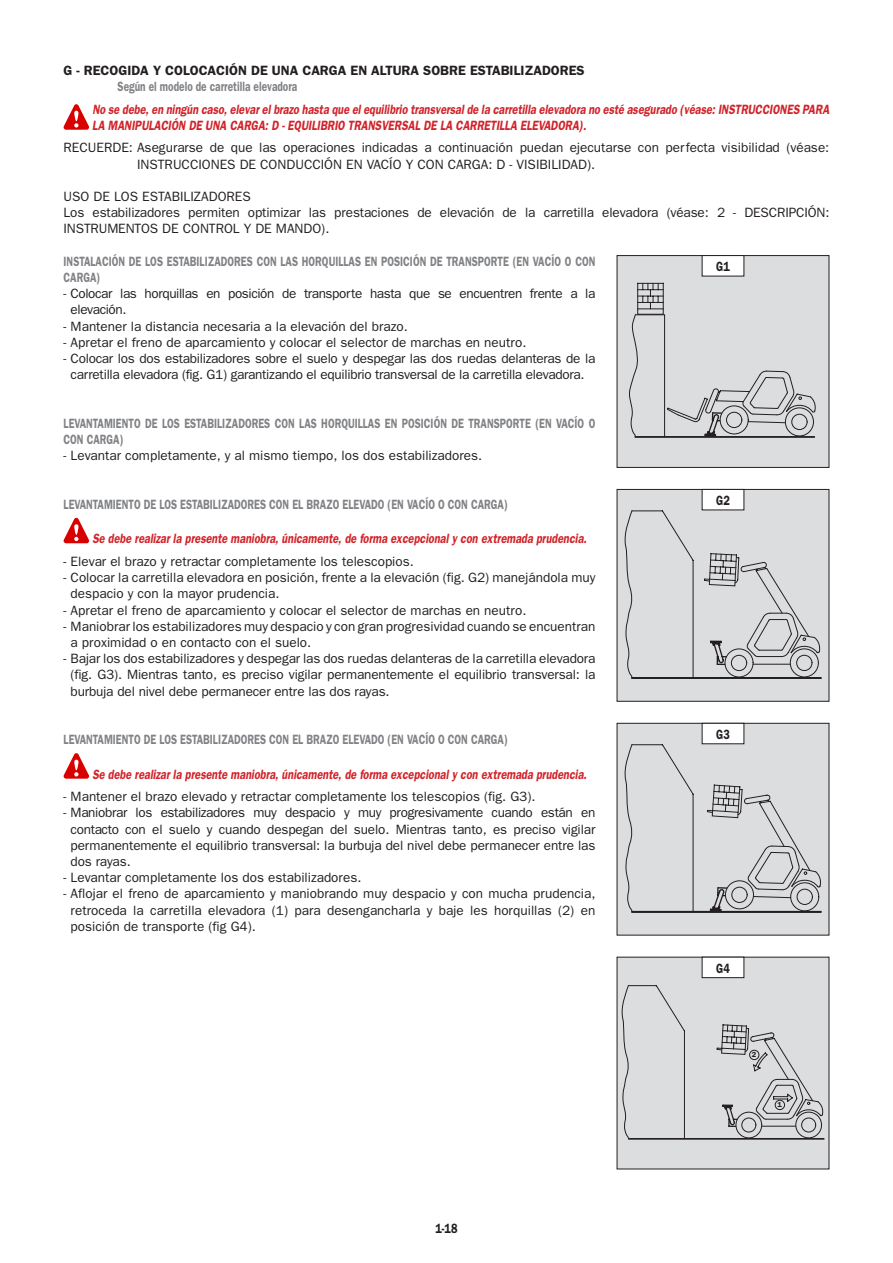
<style>
.page{position:relative;width:893px;height:1263px;background:#fff}
.page>*{position:absolute;margin:0;border:0;box-sizing:border-box;transform-origin:0 0}
.t1{font:13.5px/16.2px "Franklin Gothic";color:#231f20}
.t2{font:italic 600 13.5px/16.2px "Franklin Gothic";color:#d1232a;scale:.8 1}
.t3{font:600 13.5px/16.2px "Franklin Gothic";color:#808285;scale:.75 1}
.t4{font:13.5px/16.2px "Franklin Gothic";letter-spacing:-.02em;color:#231f20;text-align:center}
.t5{font:13.5px/16.2px "Franklin Gothic";letter-spacing:-.03em;color:#231f20}
.t6{font:600 13.5px "Franklin Gothic";color:#231f20}
.t7{font:600 13.5px "Franklin Gothic";color:#231f20;scale:.8 1}
.t8{font:600 7.35px "Franklin Gothic";color:#231f20}
</style>
<div class="page">
<svg style="left:64px;top:104px;width:25px;height:26px"></svg>
<svg style="left:74px;top:111px;width:4px;height:10px"></svg>
<svg style="left:64px;top:518px;width:25px;height:25px"></svg>
<svg style="left:74px;top:524px;width:4px;height:11px"></svg>
<svg style="left:64px;top:753px;width:25px;height:26px"></svg>
<svg style="left:74px;top:760px;width:4px;height:10px"></svg>
<svg style="left:616px;top:255px;width:213px;height:213px;background:#d1d1d3"></svg>
<svg style="left:701px;top:255px;width:43px;height:22px"></svg>
<svg style="left:616px;top:489px;width:213px;height:213px;background:#d0d1d3"></svg>
<svg style="left:701px;top:489px;width:43px;height:22px"></svg>
<svg style="left:616px;top:723px;width:213px;height:213px;background:#d0d1d3"></svg>
<svg style="left:701px;top:723px;width:43px;height:22px"></svg>
<svg style="left:616px;top:956px;width:213px;height:214px;background:#d0d1d3"></svg>
<svg style="left:701px;top:956px;width:43px;height:22px"></svg>
<p class="t6" style="left:64px;top:66px;width:522px">G - RECOGIDA Y COLOCACIÓN DE UNA CARGA EN ALTURA SOBRE ESTABILIZADORES</p>
<p class="t3" style="left:118px;top:79px;width:241px">Según el modelo de carretilla elevadora</p>
<p class="t2" style="left:92px;top:102px;width:922px">No se debe, en ningún caso, elevar el brazo hasta que el equilibrio transversal de la carretilla elevadora no esté asegurado (véase: INSTRUCCIONES PARA<br>LA MANIPULACIÓN DE UNA CARGA: D - EQUILIBRIO TRANSVERSAL DE LA CARRETILLA ELEVADORA).</p>
<p class="t1" style="left:137px;top:141px;width:693px;text-indent:-73px">RECUERDE: Asegurarse de que las operaciones indicadas a continuación puedan ejecutarse con perfecta visibilidad (véase:<br>INSTRUCCIONES DE CONDUCCIÓN EN VACÍO Y CON CARGA: D - VISIBILIDAD).</p>
<p class="t1" style="left:64px;top:189px;width:767px">USO DE LOS ESTABILIZADORES<br>Los estabilizadores permiten optimizar las prestaciones de elevación de la carretilla elevadora (véase: 2 - DESCRIPCIÓN:<br>INSTRUMENTOS DE CONTROL Y DE MANDO).</p>
<p class="t3" style="left:64px;top:254px;width:710px">INSTALACIÓN DE LOS ESTABILIZADORES CON LAS HORQUILLAS EN POSICIÓN DE TRANSPORTE (EN VACÍO O CON<br>CARGA)</p>
<p class="t5" style="left:71px;top:287px;width:526px;text-indent:-7px">- Colocar las horquillas en posición de transporte hasta que se encuentren frente a la elevación.</p>
<p class="t1" style="left:64px;top:319px;width:345px">- Mantener la distancia necesaria a la elevación del brazo.</p>
<p class="t1" style="left:64px;top:335px;width:464px">- Apretar el freno de aparcamiento y colocar el selector de marchas en neutro.</p>
<p class="t4" style="left:64px;top:351px;width:533px">- Colocar los dos estabilizadores sobre el suelo y despegar las dos ruedas delanteras de la carretilla elevadora (fig. G1) garantizando el equilibrio transversal de la carretilla elevadora.</p>
<p class="t3" style="left:64px;top:416px;width:710px">LEVANTAMIENTO DE LOS ESTABILIZADORES CON LAS HORQUILLAS EN POSICIÓN DE TRANSPORTE (EN VACÍO O<br>CON CARGA)</p>
<p class="t1" style="left:64px;top:449px;width:420px">- Levantar completamente, y al mismo tiempo, los dos estabilizadores.</p>
<p class="t3" style="left:64px;top:497px;width:594px">LEVANTAMIENTO DE LOS ESTABILIZADORES CON EL BRAZO ELEVADO (EN VACÍO O CON CARGA)</p>
<p class="t2" style="left:92px;top:532px;width:619px">Se debe realizar la presente maniobra, únicamente, de forma excepcional y con extremada prudencia.</p>
<p class="t1" style="left:64px;top:554px;width:352px">- Elevar el brazo y retractar completamente los telescopios.</p>
<p class="t1" style="left:71px;top:571px;width:526px;text-indent:-7px">- Colocar la carretilla elevadora en posición, frente a la elevación (fig. G2) manejándola muy despacio y con la mayor prudencia.</p>
<p class="t1" style="left:64px;top:603px;width:464px">- Apretar el freno de aparcamiento y colocar el selector de marchas en neutro.</p>
<p class="t1" style="left:71px;top:619px;width:526px;text-indent:-7px">- Maniobrar los estabilizadores muy despacio y con gran progresividad cuando se encuentran a proximidad o en contacto con el suelo.</p>
<p class="t1" style="left:71px;top:652px;width:526px;text-align:justify;text-indent:-7px">- Bajar los dos estabilizadores y despegar las dos ruedas delanteras de la carretilla elevadora (fig. G3). Mientras tanto, es preciso vigilar permanentemente el equilibrio transversal: la burbuja del nivel debe permanecer entre las dos rayas.</p>
<p class="t3" style="left:64px;top:733px;width:594px">LEVANTAMIENTO DE LOS ESTABILIZADORES CON EL BRAZO ELEVADO (EN VACÍO O CON CARGA)</p>
<p class="t2" style="left:92px;top:767px;width:619px">Se debe realizar la presente maniobra, únicamente, de forma excepcional y con extremada prudencia.</p>
<p class="t1" style="left:64px;top:790px;width:473px">- Mantener el brazo elevado y retractar completamente los telescopios (fig. G3).</p>
<p class="t1" style="left:71px;top:806px;width:526px;text-align:justify;text-indent:-7px">- Maniobrar los estabilizadores muy despacio y muy progresivamente cuando están en contacto con el suelo y cuando despegan del suelo. Mientras tanto, es preciso vigilar permanentemente el equilibrio transversal: la burbuja del nivel debe permanecer entre las dos rayas.</p>
<p class="t1" style="left:64px;top:871px;width:299px">- Levantar completamente los dos estabilizadores.</p>
<p class="t1" style="left:71px;top:887px;width:526px;text-align:justify;text-indent:-7px">- Aflojar el freno de aparcamiento y maniobrando muy despacio y con mucha prudencia, retroceda la carretilla elevadora (1) para desengancharla y baje les horquillas (2) en posición de transporte (fig G4).</p>
<p class="t7" style="left:716px;top:262px;width:19px">G1</p>
<p class="t7" style="left:716px;top:496px;width:19px">G2</p>
<p class="t7" style="left:716px;top:730px;width:19px">G3</p>
<p class="t7" style="left:435px;top:1224px;width:29px">1-18</p>
<p class="t7" style="left:716px;top:964px;width:19px">G4</p>
<p class="t8" style="left:751px;top:1052px;width:6px">2</p>
<p class="t8" style="left:777px;top:1102px;width:6px">1</p>
</div>
